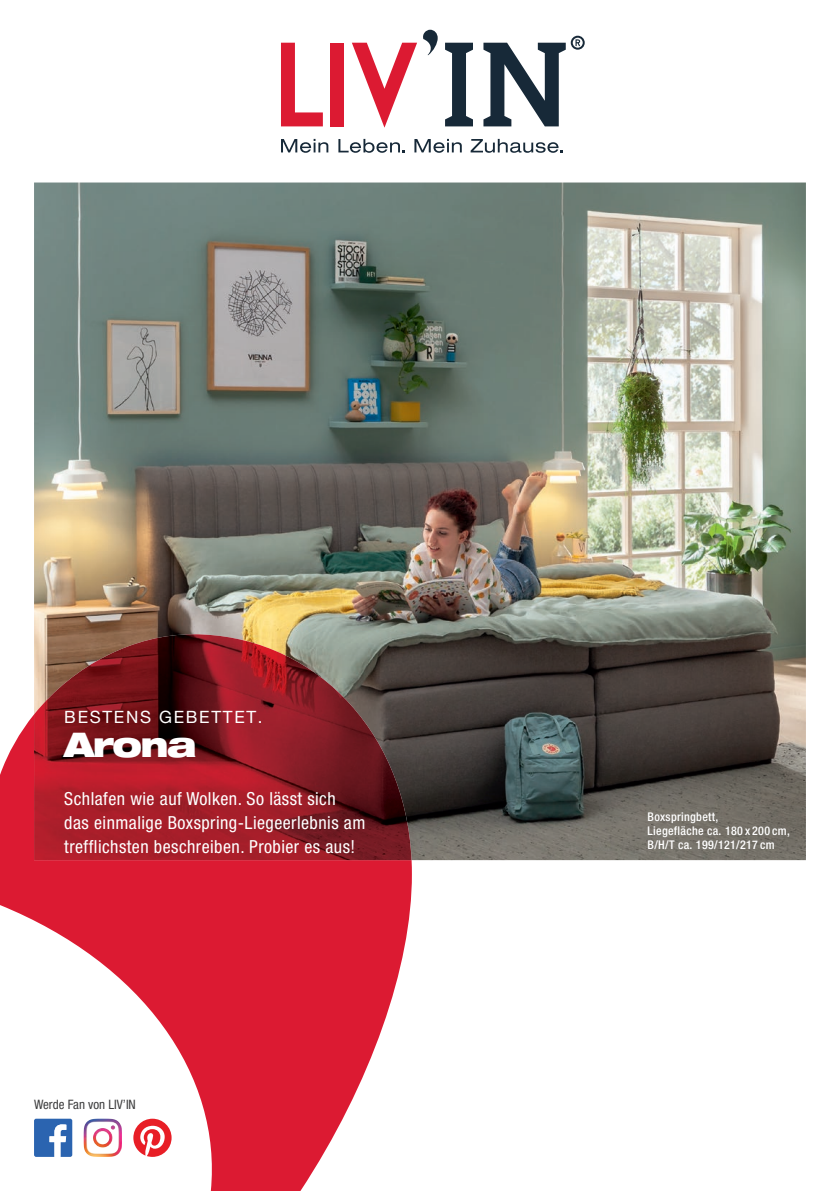
<style>
.page{position:relative;width:840px;height:1191px;background:#fff}
.page>*{position:absolute;margin:0;border:0;box-sizing:border-box;transform-origin:0 0}
.t1{font:900 expanded 34px "Helvetica Neue LT Pro";letter-spacing:-.05em;color:#fff}
.t2{font:condensed 18px/24px "Helvetica Neue LT Pro";letter-spacing:.025em;color:#fff}
.t3{font:17px "Helvetica Neue LT Pro";letter-spacing:.1em;color:#fff}
.t4{font:condensed 13px "Helvetica Neue LT Pro";color:#3e3e3f}
.t5{font:500 condensed 12px/14px "Helvetica Neue LT Pro";letter-spacing:.025em;color:#fff}
</style>
<div class="page">
<img style="left:34px;top:182px;width:771px;height:678px">
<svg style="left:0;top:714px;width:411px;height:477px;fill:#dc1a32"></svg>
<img style="left:34px;top:634px;width:377px;height:226px">
<div style="left:329px;top:43px;width:14px;height:83px;background:#dc1a32"></div>
<svg style="left:281px;top:43px;width:42px;height:83px"></svg>
<svg style="left:445px;top:43px;width:27px;height:83px"></svg>
<svg style="left:483px;top:36px;width:101px;height:90px"></svg>
<svg style="left:352px;top:30px;width:85px;height:98px"></svg>
<svg style="left:281px;top:139px;width:47px;height:14px"></svg>
<svg style="left:338px;top:139px;width:66px;height:14px"></svg>
<svg style="left:414px;top:139px;width:47px;height:14px"></svg>
<svg style="left:470px;top:139px;width:92px;height:14px"></svg>
<svg style="left:34px;top:1118px;width:38px;height:38px"></svg>
<img style="left:84px;top:1118px;width:38px;height:38px">
<svg style="left:133px;top:1118px;width:38px;height:38px"></svg>
<p class="t3" style="left:64px;top:706px;width:200px">BESTENS GEBETTET.</p>
<h1 class="t1" style="left:64px;top:722px;width:134px">Arona</h1>
<p class="t2" style="left:64px;top:786px;width:302px">Schlafen wie auf Wolken. So lässt sich<br>das einmalige Boxspring-Liegeerlebnis am trefflichsten beschreiben. Probier es aus!</p>
<p class="t4" style="left:34px;top:1097px;width:103px">Werde Fan von LIV’IN</p>
<p class="t5" style="left:647px;top:809px;width:144px">Boxspringbett,<br>Liegefläche ca. 180 x 200 cm,<br>B/H/T ca. 199/121/217 cm</p>
</div>
